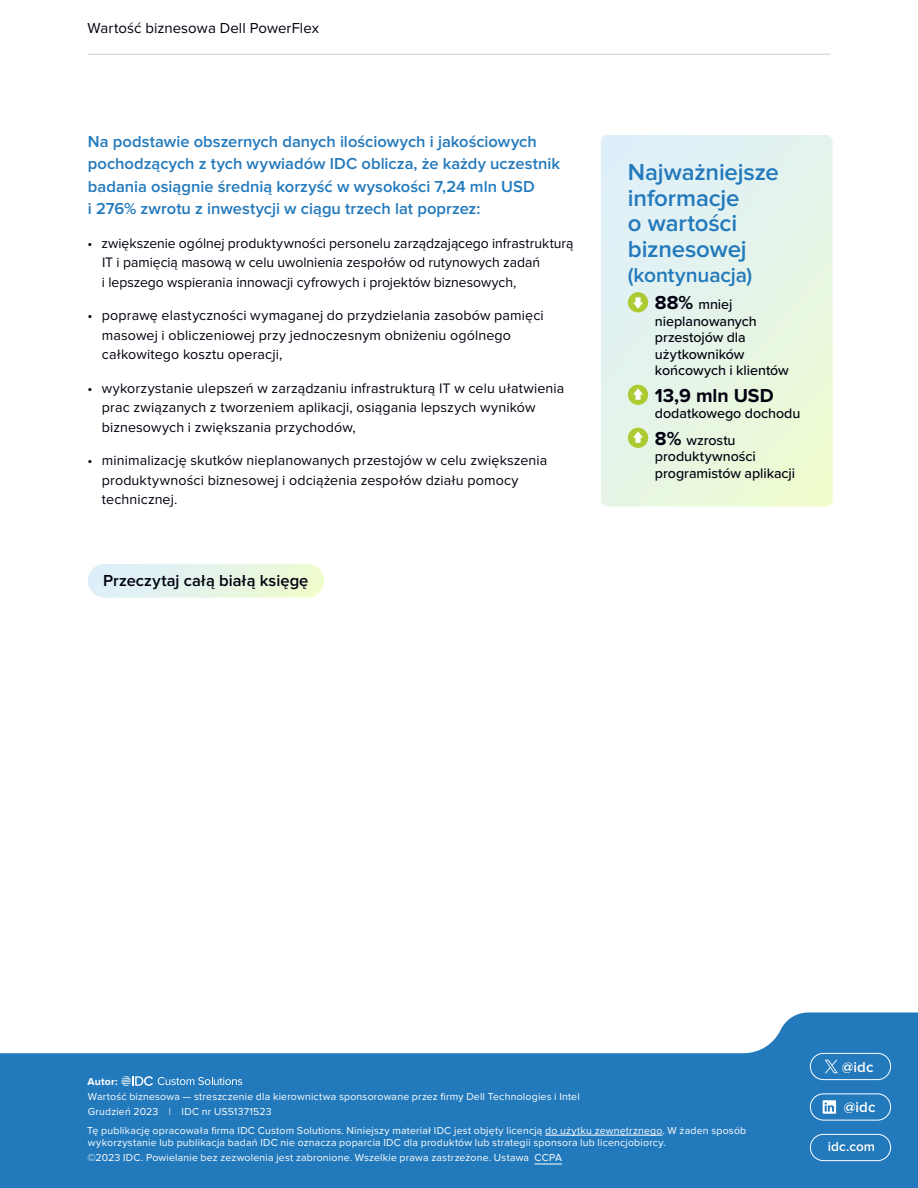
<style>
.page{position:relative;width:918px;height:1188px;background:#fff}
.page>*{position:absolute;margin:0;border:0;box-sizing:border-box;transform-origin:0 0}
.t1{font:600 24px/25.5px "Proxima Nova";letter-spacing:-.005em;color:#2279bc}
.t2{font:600 21px "Proxima Nova";letter-spacing:-.005em;color:#2279bc}
.t3{font:700 19.5px "Proxima Nova";letter-spacing:-.005em;color:#01010f}
.t4{font:600 16.5px/22.5px "Proxima Nova";color:#2279bc}
.t5{font:600 16.5px "Proxima Nova";letter-spacing:.005em;color:#01010f}
.t6{font:15px "Proxima Nova";letter-spacing:.005em;color:#01010f}
.t7{font:600 15px "Proxima Nova";letter-spacing:.005em;color:#fff}
.t8{font:14.25px/19.5px "Proxima Nova";letter-spacing:.005em;color:#01010f}
.t9{font:500 14.25px/16.5px "Proxima Nova";letter-spacing:-.005em;color:#01010f}
.t10{font:600 13.5px "Proxima Nova";letter-spacing:.01em;color:#fff}
.t11{font:10.5px/15px "Proxima Nova";letter-spacing:.02em;color:#fff}
.t12{font:700 10.5px "Proxima Nova";letter-spacing:.015em;color:#fff}
.s1{font-weight:700;font-size:19.5px}
</style>
<div class="page">
<svg style="left:0;top:1012px;width:918px;height:176px;fill:#2279bc"></svg>
<hr style="left:545px;top:1135px;width:118px;height:1px;background:#fff">
<svg style="left:535px;top:1164px;width:27px;height:1px"></svg>
<div style="left:810px;top:1134px;width:81px;height:27px;border:1px solid #fff;border-radius:13px"></div>
<svg style="left:825px;top:1060px;width:13px;height:13px"></svg>
<div style="left:810px;top:1053px;width:81px;height:27px;border:1px solid #fff;border-radius:13px"></div>
<svg style="left:823px;top:1100px;width:13px;height:14px"></svg>
<div style="left:810px;top:1094px;width:81px;height:26px;border:1px solid #fff;border-radius:13px"></div>
<hr style="left:87px;top:54px;width:743px;height:1px;background:#ccc">
<svg style="left:121px;top:1076px;width:121px;height:10px"></svg>
<div style="left:88px;top:564px;width:236px;height:34px;background:linear-gradient(to right,#deeefe,#eefccf);border-radius:17px"></div>
<svg style="left:601px;top:135px;width:232px;height:372px;background:#e5f4e7"></svg>
<div style="left:628px;top:292px;width:20px;height:20px;background:#accb32;border-radius:50%"></div>
<svg style="left:633px;top:297px;width:10px;height:12px"></svg>
<div style="left:628px;top:385px;width:20px;height:20px;background:#accb32;border-radius:50%"></div>
<svg style="left:633px;top:388px;width:10px;height:12px"></svg>
<div style="left:628px;top:428px;width:20px;height:20px;background:#accb32;border-radius:50%"></div>
<svg style="left:633px;top:431px;width:10px;height:12px"></svg>
<p class="t6" style="left:87px;top:19px;width:233px">Wartość biznesowa Dell PowerFlex</p>
<p class="t4" style="left:88px;top:130px;width:474px">Na podstawie obszernych danych ilościowych i jakościowych pochodzących z tych wywiadów IDC oblicza, że każdy uczestnik badania osiągnie średnią korzyść w wysokości 7,24 mln USD<br>i 276% zwrotu z inwestycji w ciągu trzech lat poprzez:</p>
<p class="t8" style="left:102px;top:233px;width:473px;text-indent:-15px">• zwiększenie ogólnej produktywności personelu zarządzającego infrastrukturą<br>IT i pamięcią masową w celu uwolnienia zespołów od rutynowych zadań<br>i lepszego wspierania innowacji cyfrowych i projektów biznesowych,</p>
<p class="t8" style="left:102px;top:306px;width:443px;text-indent:-14px">• poprawę elastyczności wymaganej do przydzielania zasobów pamięci masowej i obliczeniowej przy jednoczesnym obniżeniu ogólnego całkowitego kosztu operacji,</p>
<p class="t8" style="left:102px;top:378px;width:464px;text-indent:-15px">• wykorzystanie ulepszeń w zarządzaniu infrastrukturą IT w celu ułatwienia prac związanych z tworzeniem aplikacji, osiągania lepszych wyników biznesowych i zwiększania przychodów,</p>
<p class="t8" style="left:102px;top:451px;width:447px;text-indent:-15px">• minimalizację skutków nieplanowanych przestojów w celu zwiększenia produktywności biznesowej i odciążenia zespołów działu pomocy technicznej.</p>
<p class="t5" style="left:103px;top:571px;width:207px">Przeczytaj całą białą księgę</p>
<h1 class="t1" style="left:628px;top:160px;width:153px">Najważniejsze informacje<br>o wartości biznesowej</h1>
<h2 class="t2" style="left:628px;top:263px;width:126px">(kontynuacja)</h2>
<p class="t9" style="left:655px;top:297px;width:135px"><span class="s1">88%</span> mniej nieplanowanych przestojów dla użytkowników końcowych i klientów</p>
<h3 class="t3" style="left:655px;top:384px;width:120px">13,9 mln USD</h3>
<p class="t9" style="left:655px;top:401px;width:147px;line-height:26.5px">dodatkowego dochodu<br><span class="s1">8%</span> wzrostu</p>
<p class="t9" style="left:655px;top:449px;width:142px">produktywności programistów aplikacji</p>
<p class="t12" style="left:88px;top:1076px;width:32px">Autor:</p>
<p class="t11" style="left:88px;top:1089px;width:494px">Wartość biznesowa — streszczenie dla kierownictwa sponsorowane przez firmy Dell Technologies i Intel<br>Grudzień 2023 | IDC nr US51371523</p>
<p class="t11" style="left:87px;top:1124px;width:661px;line-height:12px">Tę publikację opracowała firma IDC Custom Solutions. Niniejszy materiał IDC jest objęty licencją do użytku zewnętrznego. W żaden sposób wykorzystanie lub publikacja badań IDC nie oznacza poparcia IDC dla produktów lub strategii sponsora lub licencjobiorcy.</p>
<p class="t11" style="left:87px;top:1150px;width:476px">©2023 IDC. Powielanie bez zezwolenia jest zabronione. Wszelkie prawa zastrzeżone. Ustawa CCPA</p>
<p class="t7" style="left:842px;top:1058px;width:33px">@idc</p>
<p class="t7" style="left:844px;top:1099px;width:33px">@idc</p>
<p class="t10" style="left:828px;top:1139px;width:49px">idc.com</p>
</div>
